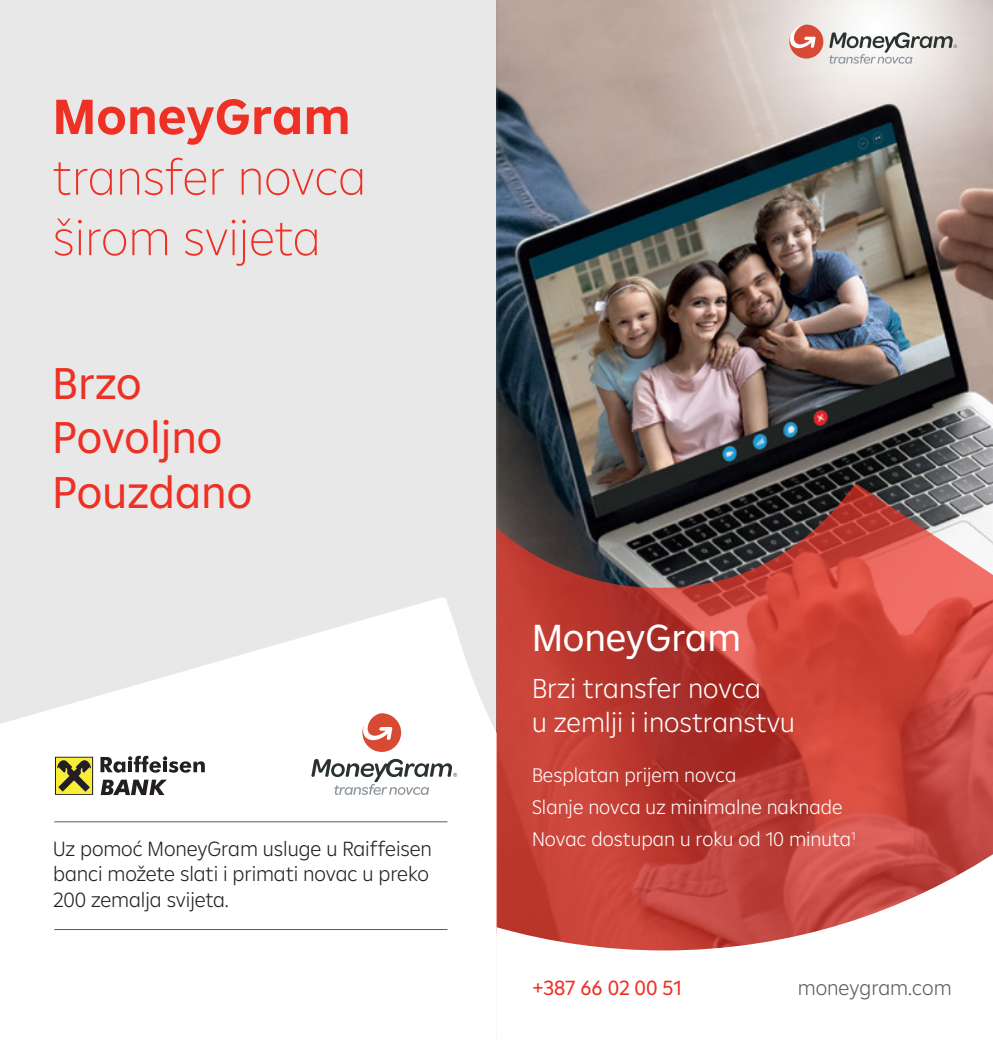
<style>
.page{position:relative;width:993px;height:1042px;background:#fff}
.page>*{position:absolute;margin:0;border:0;box-sizing:border-box;transform-origin:0 0}
.t1{font:100 50.4px/60.6px "Amalia";color:#ee3124}
.t2{font:700 50.4px "Amalia";color:#ee3124}
.t3{font:45.5px/54.6px "Amalia";color:#ee3124}
.t4{font:38.5px "Amalia";color:#fff}
.t5{font:300 28px/33.6px "Amalia";color:#fff}
.t6{font:300 21px/25.2px "Amalia";letter-spacing:-.005em;color:#231f20}
.t7{font:300 21px "Amalia";color:#5a5c58}
.t8{font:21px "Amalia";letter-spacing:-.005em;color:#ee3124}
.t9{font:300 20.12px/32px "Amalia";color:#fff}
</style>
<div class="page">
<img style="left:498px;top:0;width:494px;height:484px">
<div style="left:0;top:0;width:498px;height:1042px;background:#e9e8e8"></div>
<svg style="left:0;top:597px;width:496px;height:445px;fill:#fff"></svg>
<hr style="left:54px;top:821px;width:393px;height:1px;background:#5a5c58">
<hr style="left:54px;top:929px;width:393px;height:1px;background:#5a5c58">
<svg style="left:496px;top:484px;width:496px;height:365px;background:#ad433c"></svg>
<svg style="left:496px;top:849px;width:496px;height:193px"></svg>
<svg style="left:101px;top:779px;width:66px;height:16px"></svg>
<svg style="left:100px;top:756px;width:105px;height:17px;background:#9a9899"></svg>
<svg style="left:55px;top:757px;width:38px;height:38px"></svg>
<svg style="left:789px;top:25px;width:34px;height:34px"></svg>
<svg style="left:829px;top:32px;width:127px;height:32px"></svg>
<svg style="left:362px;top:713px;width:39px;height:39px;background:#e89284"></svg>
<svg style="left:311px;top:759px;width:146px;height:36px;background:#ced0d0"></svg>
<h1 class="t2" style="left:53px;top:83px;width:299px">MoneyGram</h1>
<h1 class="t1" style="left:53px;top:145px;width:315px">transfer novca širom svijeta</h1>
<h2 class="t3" style="left:53px;top:354px;width:201px">Brzo<br>Povoljno<br>Pouzdano</h2>
<p class="t6" style="left:53px;top:835px;width:380px">Uz pomoć MoneyGram usluge u Raiffeisen banci možete slati i primati novac u preko<br>200 zemalja svijeta.</p>
<h3 class="t4" style="left:532px;top:612px;width:210px">MoneyGram</h3>
<h3 class="t5" style="left:532px;top:670px;width:264px">Brzi transfer novca<br>u zemlji i inostranstvu</h3>
<p class="t9" style="left:532px;top:758px;width:325px">Besplatan prijem novca<br>Slanje novca uz minimalne naknade<br>Novac dostupan u roku od 10 minuta<sup>1</sup></p>
<p class="t8" style="left:532px;top:973px;width:151px">+387 66 02 00 51</p>
<p class="t7" style="left:797px;top:974px;width:155px">moneygram.com</p>
</div>
